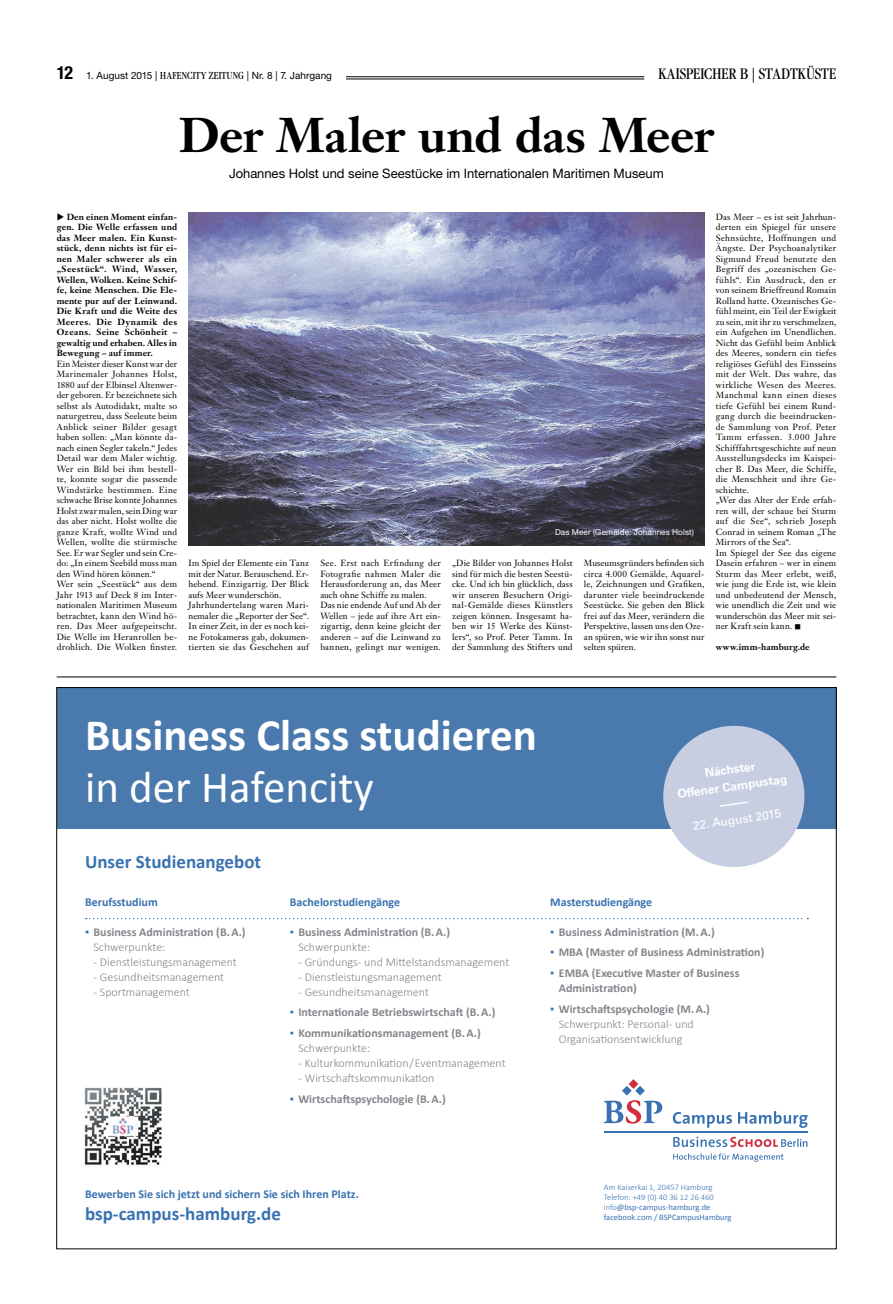
<style>
.page{position:relative;width:893px;height:1304px;background:#fff}
.page>*{position:absolute;margin:0;border:0;box-sizing:border-box;transform-origin:0 0}
.t1{font:700 48px "Janson Text";letter-spacing:-.02em;color:#000}
.t2{font:700 45px "Calibri";color:#fff}
.t3{font:45px "Calibri";color:#fff}
.t4{font:700 19px "Calibri";color:#3972b0}
.t5{font:15px "Garamond ITC Condensed BQ";color:#000}
.t6{font:13px "Helvetica Neue LT";letter-spacing:-.005em;color:#000}
.t7{font:700 12px/15px "Calibri";color:#82868b}
.t8{font:300 12px/15px "Calibri";color:#82868b}
.t9{font:700 12px "Calibri";color:#3972b0}
.t10{font:700 12px/16.9px "Univers LT Std";color:#fff;text-align:center}
.t11{font:12px "Univers LT Std";color:#fff}
.t12{font:10px "Helvetica Neue LT";letter-spacing:.005em;color:#000}
.t13{font:8.8px/10.5px "Janson Text";letter-spacing:.02em;color:#000}
.t14{font:700 8.8px/10.5px "Janson Text";letter-spacing:.015em;color:#000;text-align:justify}
.t15{font:300 8.5px/10.2px "Calibri";color:#3972b0}
.t16{font:8.2px "Helvetica Neue LT";letter-spacing:.015em;color:#fff}
.s1{font-weight:700;font-stretch:condensed;font-size:18px}
.s2{font-family:"Garamond ITC Condensed BQ"}
.s3{color:#3972b0}
.s4{font-weight:300}
.s5{font-weight:700;color:#3972b0}
.s6{font-weight:700}
.s7{font-weight:400}
</style>
<div class="page">
<img style="left:189px;top:213px;width:515px;height:332px">
<hr style="left:346px;top:76px;width:298px;height:1px;background:#000">
<hr style="left:346px;top:79px;width:298px;height:1px;background:#000">
<svg style="left:673px;top:1153px;width:110px;height:9px"></svg>
<svg style="left:673px;top:1137px;width:134px;height:10px"></svg>
<svg style="left:673px;top:1111px;width:135px;height:17px"></svg>
<svg style="left:604px;top:1079px;width:58px;height:45px"></svg>
<hr style="left:604px;top:1131px;width:204px;height:1px;background:#3972b0">
<img style="left:84px;top:1087px;width:78px;height:78px">
<div style="left:57px;top:688px;width:779px;height:141px;background:#4a7aad"></div>
<svg style="left:86px;top:918px;width:722px;height:1px"></svg>
<svg style="left:663px;top:725px;width:142px;height:142px"></svg>
<hr style="left:57px;top:677px;width:779px;height:1px;background:#000">
<p class="t12" style="left:57px;top:70px;width:277px"><span class="s1">12</span> 1. August 2015 | <span class="s2">HAFENCITY ZEITUNG</span> | Nr. 8 | 7. Jahrgang</p>
<h3 class="t5" style="left:658px;top:66px;width:179px">KAISPEICHER B | STADTKÜSTE</h3>
<h1 class="t1" style="left:179px;top:105px;width:537px">Der Maler und das Meer</h1>
<h3 class="t6" style="left:229px;top:165px;width:436px">Johannes Holst und seine Seestücke im Internationalen Maritimen Museum</h3>
<p class="t14" style="left:57px;top:211px;width:122px">◆ Den einen Moment einfan&shy;gen. Die Welle erfassen und das Meer malen. Ein Kunst&shy;stück, denn nichts ist für ei&shy;nen Maler schwerer als ein „Seestück“. Wind, Wasser, Wellen, Wolken. Keine Schif&shy;fe, keine Menschen. Die Ele&shy;mente pur auf der Leinwand.<br>Die Kraft und die Weite des Meeres. Die Dynamik des Ozeans. Seine Schönheit – gewaltig und erhaben. Alles in Bewegung – auf immer.</p>
<p class="t13" style="left:57px;top:358px;width:122px">Ein Meister dieser Kunst war der<br>Marinemaler Johannes Holst,<br>1880 auf der Elbinsel Altenwer&shy;der geboren. Er bezeichnete sich selbst als Autodidakt, malte so naturgetreu, dass Seeleute beim<br>Anblick seiner Bilder gesagt haben sollen: „Man könnte da&shy;nach einen Segler takeln.“ Jedes<br>Detail war dem Maler wichtig.<br>Wer ein Bild bei ihm bestell&shy;te, konnte sogar die passende<br>Windstärke bestimmen. Eine schwache Brise konnte Johannes<br>Holst zwar malen, sein Ding war das aber nicht. Holst wollte die ganze Kraft, wollte Wind und<br>Wellen, wollte die stürmische<br>See. Er war Segler und sein Cre&shy;do: „In einem Seebild muss man den Wind hören können.“<br>Wer sein „Seestück“ aus dem<br>Jahr 1913 auf Deck 8 im Inter&shy;nationalen Maritimen Museum betrachtet, kann den Wind hö&shy;ren. Das Meer aufgepeitscht.<br>Die Welle im Heranrollen be&shy;drohlich. Die Wolken finster.</p>
<p class="t13" style="left:189px;top:558px;width:122px">Im Spiel der Elemente ein Tanz mit der Natur. Berauschend. Er&shy;hebend. Einzigartig. Der Blick aufs Meer wunderschön.<br>Jahrhundertelang waren Mari&shy;nemaler die „Reporter der See“.<br>In einer Zeit, in der es noch kei&shy;ne Fotokameras gab, dokumen&shy;tierten sie das Geschehen auf</p>
<p class="t13" style="left:320px;top:558px;width:122px">See. Erst nach Erfindung der<br>Fotografie nahmen Maler die<br>Herausforderung an, das Meer auch ohne Schiffe zu malen.<br>Das nie endende Auf und Ab der<br>Wellen – jede auf ihre Art ein&shy;zigartig, denn keine gleicht der anderen – auf die Leinwand zu bannen, gelingt nur wenigen.</p>
<p class="t16" style="left:555px;top:527px;width:140px">Das Meer (Gemälde: Johannes Holst)</p>
<p class="t13" style="left:452px;top:558px;width:122px;text-align:justify">„Die Bilder von Johannes Holst sind für mich die besten Seestü&shy;cke. Und ich bin glücklich, dass wir unseren Besuchern Origi&shy;nal-Gemälde dieses Künstlers zeigen können. Insgesamt ha&shy;ben wir 15 Werke des Künst&shy;lers“, so Prof. Peter Tamm. In der Sammlung des Stifters und</p>
<p class="t13" style="left:584px;top:558px;width:122px;text-align:justify">Museumsgründers befinden sich circa 4.000 Gemälde, Aquarel&shy;le, Zeichnungen und Grafiken, darunter viele beeindruckende Seestücke. Sie geben den Blick frei auf das Meer, verändern die Perspektive, lassen uns den Oze&shy;an spüren, wie wir ihn sonst nur selten spüren.</p>
<p class="t13" style="left:716px;top:211px;width:122px">Das Meer – es ist seit Jahrhun&shy;derten ein Spiegel für unsere<br>Sehnsüchte, Hoffnungen und<br>Ängste. Der Psychoanalytiker<br>Sigmund Freud benutzte den<br>Begriff des „ozeanischen Ge&shy;fühls“. Ein Ausdruck, den er von seinem Brieffreund Romain<br>Rolland hatte. Ozeanisches Ge&shy;fühl meint, ein Teil der Ewigkeit zu sein, mit ihr zu verschmelzen, ein Aufgehen im Unendlichen.<br>Nicht das Gefühl beim Anblick des Meeres, sondern ein tiefes religiöses Gefühl des Einsseins mit der Welt. Das wahre, das wirkliche Wesen des Meeres.<br>Manchmal kann einen dieses tiefe Gefühl bei einem Rund&shy;gang durch die beeindrucken&shy;de Sammlung von Prof. Peter<br>Tamm erfassen. 3.000 Jahre<br>Schifffahrtsgeschichte auf neun<br>Ausstellungsdecks im Kaispei&shy;cher B. Das Meer, die Schiffe, die Menschheit und ihre Ge&shy;schichte.<br>„Wer das Alter der Erde erfah&shy;ren will, der schaue bei Sturm auf die See“, schrieb Joseph<br>Conrad in seinem Roman „The<br>Mirrors of the Sea“.<br>Im Spiegel der See das eigene<br>Dasein erfahren – wer in einem<br>Sturm das Meer erlebt, weiß, wie jung die Erde ist, wie klein und unbedeutend der Mensch, wie unendlich die Zeit und wie wunderschön das Meer mit sei&shy;ner Kraft sein kann. ■</p>
<p class="t14" style="left:716px;top:642px;width:95px">www.imm-hamburg.de</p>
<h2 class="t2" style="left:85px;top:703px;width:453px">Business Class studieren</h2>
<h2 class="t3" style="left:85px;top:756px;width:290px">in der Hafencity</h2>
<h3 class="t4" style="left:85px;top:848px;width:178px">Unser Studienangebot</h3>
<h3 class="t9" style="left:85px;top:893px;width:74px">Berufsstudium</h3>
<h3 class="t7" style="left:94px;top:924px;width:154px;text-indent:-9px"><span class="s3">▪</span> Business Administration (B. A.)<br><span class="s4">Schwerpunkte:</span></h3>
<h3 class="t8" style="left:94px;top:954px;width:145px">- Dienstleistungsmanagement</h3>
<h3 class="t8" style="left:94px;top:969px;width:132px">- Gesundheitsmanagement</h3>
<h3 class="t8" style="left:94px;top:984px;width:98px">- Sportmanagement</h3>
<h3 class="t9" style="left:290px;top:893px;width:112px">Bachelorstudiengänge</h3>
<h3 class="t7" style="left:298px;top:924px;width:153px;text-indent:-9px"><span class="s3">▪</span> Business Administration (B. A.)<br><span class="s4">Schwerpunkte:</span></h3>
<h3 class="t8" style="left:298px;top:954px;width:212px">- Gründungs- und Mittelstandsmanagement</h3>
<h3 class="t8" style="left:298px;top:969px;width:145px">- Dienstleistungsmanagement</h3>
<h3 class="t8" style="left:298px;top:984px;width:132px">- Gesundheitsmanagement</h3>
<h3 class="t7" style="left:290px;top:1004px;width:207px"><span class="s3">▪</span> Internationale Betriebswirtschaft (B. A.)</h3>
<h3 class="t7" style="left:298px;top:1025px;width:184px;text-indent:-9px"><span class="s3">▪</span> Kommunikationsmanagement (B. A.)<br><span class="s4">Schwerpunkte:</span></h3>
<h3 class="t8" style="left:298px;top:1055px;width:209px">- Kulturkommunikation / Eventmanagement</h3>
<h3 class="t8" style="left:298px;top:1070px;width:137px">- Wirtschaftskommunikation</h3>
<h3 class="t7" style="left:290px;top:1091px;width:157px"><span class="s3">▪</span> Wirtschaftspsychologie (B. A.)</h3>
<h3 class="t10" style="left:674px;top:769px;width:112px;rotate:-8deg">Nächster<br>Offener Campustag</h3>
<h3 class="t11" style="left:692px;top:819px;width:91px;rotate:-8deg">22. August 2015</h3>
<h3 class="t9" style="left:550px;top:893px;width:103px">Masterstudiengänge</h3>
<h3 class="t7" style="left:550px;top:924px;width:166px"><span class="s3">▪</span> Business Administration (M. A.)</h3>
<h3 class="t7" style="left:550px;top:944px;width:216px"><span class="s3">▪</span> MBA (Master of Business Administration)</h3>
<h3 class="t7" style="left:559px;top:965px;width:182px;text-indent:-9px"><span class="s3">▪</span> EMBA (Executive Master of Business<br>Administration)</h3>
<h3 class="t8" style="left:559px;top:1001px;width:153px;text-indent:-9px"><span class="s5">▪</span> <span class="s6">Wirtschaftspsychologie (M. A.)<br></span>Schwerpunkt: Personal- und<br>Organisationsentwicklung</h3>
<h3 class="t9" style="left:85px;top:1185px;width:275px">Bewerben Sie sich jetzt und sichern Sie sich Ihren Platz.</h3>
<h3 class="t4" style="left:85px;top:1201px;width:197px">bsp-campus-hamburg.de</h3>
<p class="t15" style="left:604px;top:1182px;width:129px">Am Kaiserkai 1, 20457 Hamburg<br>Telefon: +49 (0) 40 36 12 26 460 info<span class="s7">@bsp-campus-hamburg.de facebook.com / BSPCampusHamburg</span></p>
</div>
